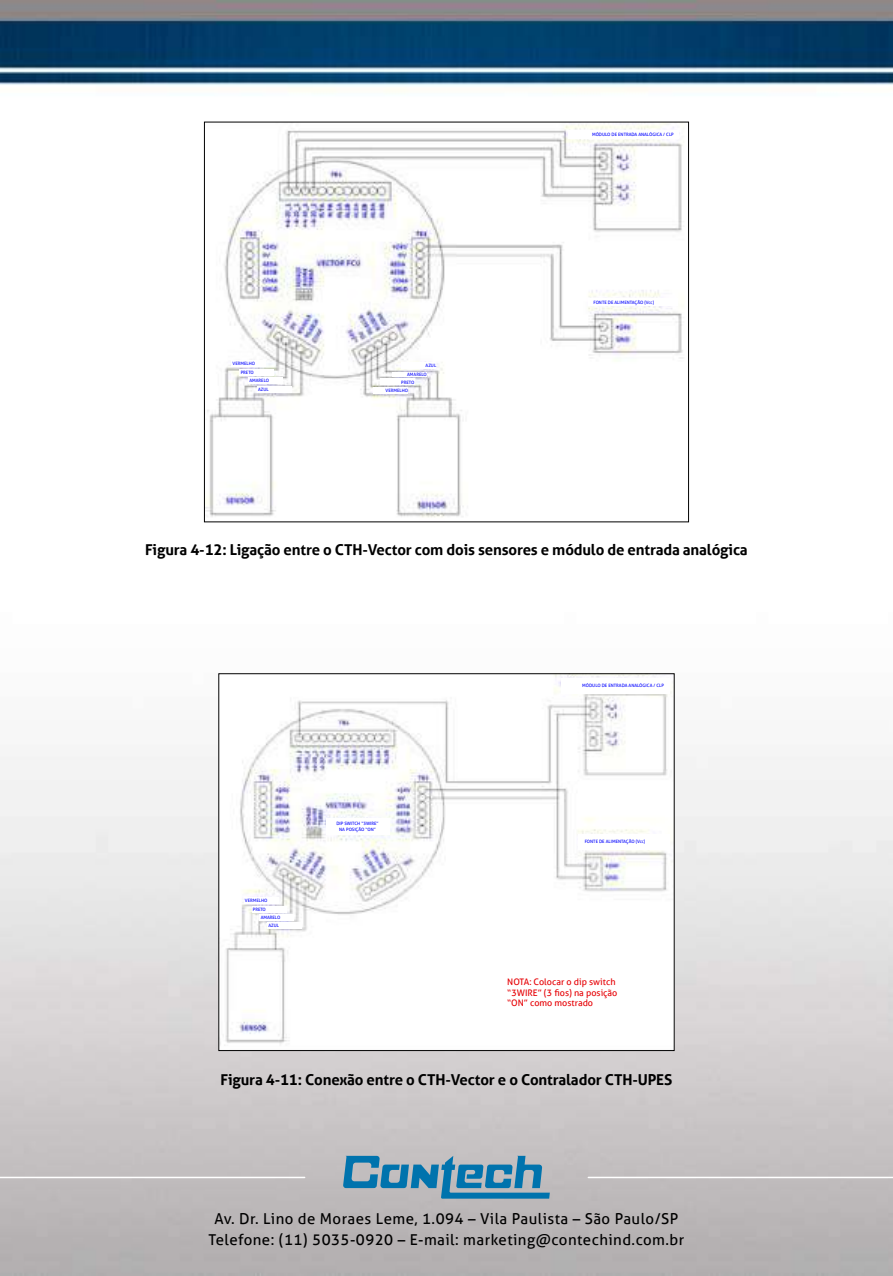
<style>
.page{position:relative;width:893px;height:1276px;background:#fff}
.page>*{position:absolute;margin:0;border:0;box-sizing:border-box;transform-origin:0 0}
.t1{font:700 15px "Aller";letter-spacing:-.01em;color:#000}
.t2{font:15px/21px "Aller";letter-spacing:.03em;color:#000;text-align:center}
.t3{font:9px/10.8px "Aller";color:#e60005}
.t4{font:4.5px/8.1px "Aller";color:#00f}
</style>
<div class="page">
<img style="left:0;top:0;width:893px;height:1275px">
<svg style="left:343px;top:1155px;width:207px;height:43px"></svg>
<hr style="left:0;top:1176px;width:305px;height:2px;background:#fff">
<hr style="left:588px;top:1176px;width:305px;height:2px;background:#fff">
<img style="left:220px;top:675px;width:453px;height:374px">
<img style="left:206px;top:124px;width:481px;height:396px">
<div style="left:232px;top:361px;width:34px;height:6px;background:#fff"></div>
<div style="left:374px;top:387px;width:34px;height:6px;background:#fff"></div>
<div style="left:326px;top:818px;width:63px;height:16px;background:#fff"></div>
<div style="left:588px;top:298px;width:90px;height:8px;background:#fff"></div>
<div style="left:561px;top:678px;width:108px;height:15px;background:#fff"></div>
<div style="left:578px;top:834px;width:91px;height:15px;background:#fff"></div>
<div style="left:507px;top:966px;width:122px;height:52px;background:#fff"></div>
<div style="left:568px;top:130px;width:111px;height:9px;background:#fff"></div>
<div style="left:240px;top:369px;width:34px;height:6px;background:#fff"></div>
<div style="left:380px;top:379px;width:34px;height:6px;background:#fff"></div>
<div style="left:248px;top:378px;width:35px;height:6px;background:#fff"></div>
<hr style="left:392px;top:372px;width:35px;height:4px;background:#fff">
<div style="left:257px;top:386px;width:35px;height:6px;background:#fff"></div>
<div style="left:402px;top:362px;width:34px;height:6px;background:#fff"></div>
<div style="left:244px;top:897px;width:34px;height:6px;background:#fff"></div>
<div style="left:252px;top:906px;width:34px;height:6px;background:#fff"></div>
<div style="left:260px;top:914px;width:34px;height:6px;background:#fff"></div>
<div style="left:267px;top:922px;width:35px;height:6px;background:#fff"></div>
<p class="t4" style="left:592px;top:130px;width:83px">MÓDULO DE ENTRADA ANALÓGICA / CLP</p>
<p class="t4" style="left:233px;top:360px;width:24px">VERMELHO</p>
<p class="t4" style="left:426px;top:361px;width:12px">AZUL</p>
<p class="t4" style="left:249px;top:368px;width:21px;text-indent:-9px">PRETO<br>AMARELO</p>
<p class="t4" style="left:401px;top:378px;width:15px">PRETO</p>
<p class="t4" style="left:407px;top:370px;width:21px">AMARELO</p>
<p class="t4" style="left:258px;top:385px;width:12px">AZUL</p>
<p class="t4" style="left:386px;top:386px;width:24px">VERMELHO</p>
<p class="t4" style="left:593px;top:298px;width:62px">FONTE DE ALIMENTAÇÃO (Vcc)</p>
<h1 class="t1" style="left:145px;top:541px;width:604px">Figura 4-12: Ligação entre o CTH-Vector com dois sensores e módulo de entrada analógica</h1>
<p class="t4" style="left:253px;top:896px;width:16px;line-height:9px;text-indent:-8px">VERMELHO<br>PRETO</p>
<p class="t4" style="left:261px;top:913px;width:21px;text-align:right">AMARELO<br>AZUL</p>
<p class="t4" style="left:336px;top:821px;width:44px;line-height:5.4px;text-align:center">DIP SWITCH “3WIRE”<br>NA POSIÇÃO “ON”</p>
<p class="t4" style="left:582px;top:681px;width:83px">MÓDULO DE ENTRADA ANALÓGICA / CLP</p>
<p class="t4" style="left:585px;top:837px;width:62px">FONTE DE ALIMENTAÇÃO (Vcc)</p>
<h2 class="t3" style="left:507px;top:976px;width:112px">NOTA: Colocar o dip switch “3WIRE” (3 fios) na posição “ON” como mostrado</h2>
<h1 class="t1" style="left:221px;top:1070px;width:453px">Figura 4-11: Conexão entre o CTH-Vector e o Contralador CTH-UPES</h1>
<h1 class="t2" style="left:209px;top:1208px;width:477px">Av. Dr. Lino de Moraes Leme, 1.094 – Vila Paulista – São Paulo/SP<br>Telefone: (11) 5035-0920 – E-mail: marketing@contechind.com.br</h1>
</div>
